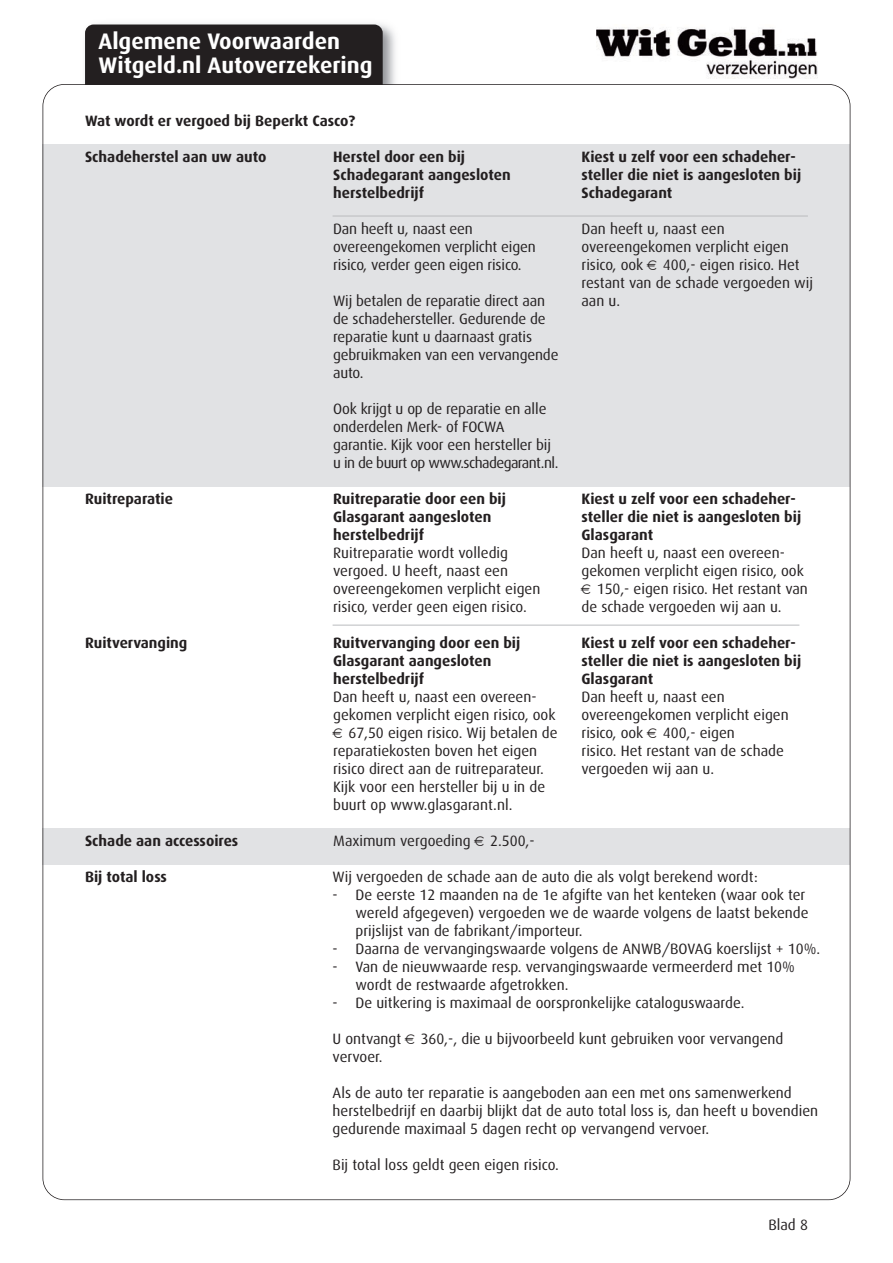
<style>
.page{position:relative;width:893px;height:1263px;background:#fff}
.page>*{position:absolute;margin:0;border:0;box-sizing:border-box;transform-origin:0 0}
.t1{font:700 22.5px/24px "Dax";color:#fff}
.t2{font:15px/18px "Dax";color:#231f20}
.t3{font:700 15px/18px "Dax";color:#231f20}
</style>
<div class="page">
<div style="left:43px;top:144px;width:807px;height:342px;background:#e1e2e4"></div>
<div style="left:43px;top:828px;width:807px;height:36px;background:#e1e2e4"></div>
<img style="left:85px;top:24px;width:310px;height:60px">
<div style="left:85px;top:25px;width:298px;height:80px;background:#231f20;border-radius:9px"></div>
<img style="left:597px;top:27px;width:220px;height:51px">
<div style="left:71px;top:85px;width:330px;height:41px;background:#fff"></div>
<hr style="left:333px;top:216px;width:475px;height:1px;background:#babbbe">
<hr style="left:333px;top:625px;width:466px;height:1px;background:#babbbe">
<h1 class="t1" style="left:99px;top:30px;width:276px">Algemene Voorwaarden<br>Witgeld.nl Autoverzekering</h1>
<p class="t3" style="left:85px;top:113px;width:272px">Wat wordt er vergoed bij Beperkt Casco?</p>
<p class="t3" style="left:85px;top:149px;width:183px">Schadeherstel aan uw auto</p>
<p class="t3" style="left:581px;top:149px;width:221px">Kiest u zelf voor een schadeher&shy;steller die niet is aangesloten bij<br>Schadegarant</p>
<p class="t2" style="left:581px;top:221px;width:209px">Dan heeft u, naast een overeengekomen verplicht eigen risico, ook</p>
<p class="t3" style="left:333px;top:149px;width:179px">Herstel door een bij<br>Schadegarant aangesloten herstelbedrijf</p>
<p class="t2" style="left:333px;top:221px;width:204px">Dan heeft u, naast een overeengekomen verplicht eigen risico, verder geen eigen risico.</p>
<p class="t2" style="left:333px;top:293px;width:227px">Wij betalen de reparatie direct aan de schadehersteller. Gedurende de reparatie kunt u daarnaast gratis gebruikmaken van een vervangende auto.</p>
<p class="t2" style="left:333px;top:401px;width:227px">Ook krijgt u op de reparatie en alle onderdelen Merk- of FOCWA garantie. Kijk voor een hersteller bij u in de buurt op www.schadegarant.nl.</p>
<p class="t3" style="left:333px;top:491px;width:174px">Ruitreparatie door een bij<br>Glasgarant aangesloten herstelbedrijf</p>
<p class="t2" style="left:333px;top:545px;width:209px">Ruitreparatie wordt volledig vergoed. U heeft, naast een overeengekomen verplicht eigen risico, verder geen eigen risico.</p>
<p class="t3" style="left:333px;top:635px;width:189px">Ruitvervanging door een bij<br>Glasgarant aangesloten herstelbedrijf</p>
<p class="t2" style="left:333px;top:689px;width:205px">Dan heeft u, naast een overeen-</p>
<p class="t2" style="left:333px;top:707px;width:224px">gekomen verplicht eigen risico, ook</p>
<p class="t2" style="left:348px;top:725px;width:211px">67,50 eigen risico. Wij betalen de</p>
<p class="t2" style="left:333px;top:743px;width:206px">reparatiekosten boven het eigen</p>
<p class="t2" style="left:333px;top:761px;width:212px">risico direct aan de ruitreparateur.</p>
<p class="t2" style="left:333px;top:779px;width:214px">Kijk voor een hersteller bij u in de</p>
<p class="t2" style="left:333px;top:797px;width:181px">buurt op www.glasgarant.nl.</p>
<p class="t2" style="left:333px;top:833px;width:139px">Maximum vergoeding</p>
<p class="t2" style="left:490px;top:833px;width:46px">2.500,-</p>
<p class="t2" style="left:581px;top:257px;width:233px;text-indent:81px">400,- eigen risico. Het restant van de schade vergoeden wij aan u.</p>
<p class="t3" style="left:581px;top:491px;width:221px">Kiest u zelf voor een schadeher&shy;steller die niet is aangesloten bij<br>Glasgarant</p>
<p class="t2" style="left:581px;top:545px;width:205px">Dan heeft u, naast een overeen-</p>
<p class="t2" style="left:581px;top:563px;width:224px">gekomen verplicht eigen risico, ook</p>
<p class="t2" style="left:597px;top:581px;width:213px">150,- eigen risico. Het restant van</p>
<p class="t2" style="left:581px;top:599px;width:202px">de schade vergoeden wij aan u.</p>
<p class="t3" style="left:581px;top:635px;width:221px">Kiest u zelf voor een schadeher&shy;steller die niet is aangesloten bij<br>Glasgarant</p>
<p class="t2" style="left:581px;top:689px;width:209px">Dan heeft u, naast een overeengekomen verplicht eigen risico, ook</p>
<p class="t3" style="left:85px;top:491px;width:90px">Ruitreparatie</p>
<p class="t3" style="left:85px;top:635px;width:104px">Ruitvervanging</p>
<p class="t2" style="left:581px;top:725px;width:204px;text-indent:81px">400,- eigen<br>risico. Het restant van de schade vergoeden wij aan u.</p>
<p class="t3" style="left:85px;top:833px;width:155px">Schade aan accessoires</p>
<p class="t3" style="left:85px;top:869px;width:83px">Bij total loss</p>
<p class="t2" style="left:333px;top:869px;width:427px">Wij vergoeden de schade aan de auto die als volgt berekend wordt:</p>
<p class="t2" style="left:355px;top:887px;width:455px;text-indent:-23px">- De eerste 12 maanden na de 1e afgifte van het kenteken (waar ook ter wereld afgegeven) vergoeden we de waarde volgens de laatst bekende prijslijst van de fabrikant/importeur.</p>
<p class="t2" style="left:333px;top:941px;width:489px">- Daarna de vervangingswaarde volgens de ANWB/BOVAG koerslijst + 10%.</p>
<p class="t2" style="left:355px;top:959px;width:441px;text-indent:-23px">- Van de nieuwwaarde resp. vervangingswaarde vermeerderd met 10% wordt de restwaarde afgetrokken.</p>
<p class="t2" style="left:333px;top:995px;width:413px">- De uitkering is maximaal de oorspronkelijke cataloguswaarde.</p>
<p class="t2" style="left:333px;top:1031px;width:70px">U ontvangt</p>
<p class="t2" style="left:421px;top:1031px;width:364px">360,-, die u bijvoorbeeld kunt gebruiken voor vervangend</p>
<p class="t2" style="left:333px;top:1049px;width:52px">vervoer.</p>
<p class="t2" style="left:333px;top:1085px;width:487px">Als de auto ter reparatie is aangeboden aan een met ons samenwerkend herstelbedrijf en daarbij blijkt dat de auto total loss is, dan heeft u bovendien gedurende maximaal 5 dagen recht op vervangend vervoer.</p>
<p class="t2" style="left:333px;top:1157px;width:228px">Bij total loss geldt geen eigen risico.</p>
<p class="t2" style="left:768px;top:1217px;width:41px">Blad 8</p>
</div>
